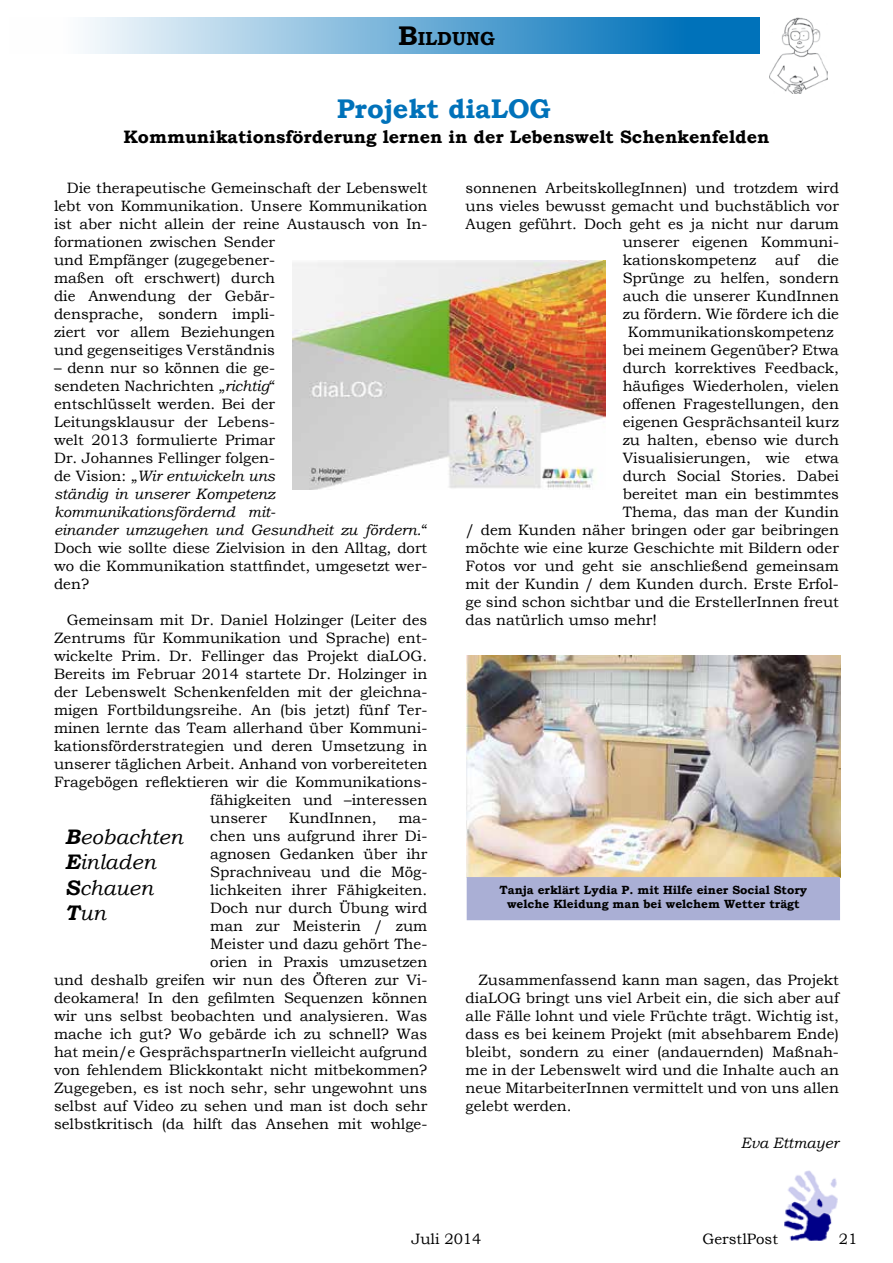
<style>
.page{position:relative;width:893px;height:1263px;background:#fff}
.page>*{position:absolute;margin:0;border:0;box-sizing:border-box;transform-origin:0 0}
.t1{font:700 27px "Bookman Old Style";color:#0072ba}
.t2{font:italic 21px/25.2px "Bookman Old Style";color:#000}
.t3{font:700 18.9px "Bookman Old Style";color:#000}
.t4{font:700 18px "Bookman Old Style";color:#000}
.t5{font:15px/18px "Bookman Old Style";color:#000}
.t6{font:italic 15px "Bookman Old Style";color:#000}
.t7{font:700 11.85px/14.2px "Bookman Old Style";color:#000;text-align:center}
.s1{font-size:27px}
.s2{font-style:italic}
.s3{font-weight:700}
</style>
<div class="page">
<img style="left:784px;top:1170px;width:54px;height:70px">
<div style="left:9px;top:17px;width:750px;height:37px;background:linear-gradient(to right,#fff,#0066b4)"></div>
<img style="left:769px;top:17px;width:59px;height:77px">
<img style="left:467px;top:656px;width:373px;height:221px">
<div style="left:467px;top:878px;width:372px;height:41px;background:#aaafd5"></div>
<div style="left:467px;top:877px;width:373px;height:43px;border:1px solid #aaafd5"></div>
<img style="left:292px;top:260px;width:314px;height:229px">
<p class="t3" style="left:398px;top:25px;width:98px"><span class="s1">B</span>ildung</p>
<h1 class="t1" style="left:337px;top:89px;width:215px">Projekt diaLOG</h1>
<p class="t4" style="left:124px;top:123px;width:647px">Kommunikationsförderung lernen in der Lebenswelt Schenkenfelden</p>
<p class="t5" style="left:54px;top:178px;width:375px;text-indent:13px">Die therapeutische Gemeinschaft der Lebenswelt lebt von Kommunikation. Unsere Kommunikation ist aber nicht allein der reine Austausch von In&shy;formationen zwischen Sender<br>und Empfänger (zugegebener-<br>maßen oft erschwert) durch<br>die Anwendung der Gebär-<br>densprache, sondern impli-<br>ziert vor allem Beziehungen<br>und gegenseitiges Verständnis</p>
<p class="t5" style="left:54px;top:358px;width:375px">– denn nur so können die ge-<br>sendeten Nachrichten „<span class="s2">richtig</span>“<br>entschlüsselt werden. Bei der<br>Leitungsklausur der Lebens-<br>welt 2013 formulierte Primar<br>Dr. Johannes Fellinger folgen-<br>de Vision: „<span class="s2">Wir entwickeln uns<br>ständig in unserer Kompetenz kommunikationsfördernd mit-<br>einander umzugehen und Gesundheit zu fördern.</span>“<br>Doch wie sollte diese Zielvision in den Alltag, dort wo die Kommunikation stattfindet, umgesetzt wer&shy;den?</p>
<p class="t5" style="left:67px;top:610px;width:362px">Gemeinsam mit Dr. Daniel Holzinger (Leiter des</p>
<p class="t5" style="left:54px;top:628px;width:375px">Zentrums für Kommunikation und Sprache) ent-</p>
<p class="t5" style="left:54px;top:646px;width:375px">wickelte Prim. Dr. Fellinger das Projekt diaLOG.</p>
<p class="t5" style="left:54px;top:664px;width:375px">Bereits im Februar 2014 startete Dr. Holzinger in</p>
<p class="t5" style="left:54px;top:682px;width:375px">der Lebenswelt Schenkenfelden mit der gleichna-</p>
<p class="t5" style="left:54px;top:700px;width:375px">migen Fortbildungsreihe. An (bis jetzt) fünf Ter-</p>
<p class="t5" style="left:54px;top:718px;width:375px">minen lernte das Team allerhand über Kommuni-</p>
<p class="t5" style="left:54px;top:736px;width:375px">kationsförderstrategien und deren Umsetzung in</p>
<p class="t5" style="left:54px;top:754px;width:375px">unserer täglichen Arbeit. Anhand von vorbereiteten</p>
<p class="t5" style="left:54px;top:772px;width:375px">Fragebögen reflektieren wir die Kommunikations-</p>
<p class="t5" style="left:210px;top:790px;width:219px">fähigkeiten und –interessen</p>
<p class="t5" style="left:210px;top:808px;width:58px">unserer</p>
<p class="t5" style="left:289px;top:808px;width:89px">KundInnen,</p>
<p class="t5" style="left:54px;top:808px;width:375px;text-align:right">ma-<br>chen uns aufgrund ihrer Di-<br>agnosen Gedanken über ihr<br>Sprachniveau und die Mög-<br>lichkeiten ihrer Fähigkeiten.<br>Doch nur durch Übung wird<br>man zur Meisterin / zum<br>Meister und dazu gehört The-<br>orien in Praxis umzusetzen<br>und deshalb greifen wir nun des Öfteren zur Vi&shy;deokamera! In den gefilmten Sequenzen können wir uns selbst beobachten und analysieren. Was mache ich gut? Wo gebärde ich zu schnell? Was hat mein/e GesprächspartnerIn vielleicht aufgrund von fehlendem Blickkontakt nicht mitbekommen?<br>Zugegeben, es ist noch sehr, sehr ungewohnt uns selbst auf Video zu sehen und man ist doch sehr selbstkritisch (da hilft das Ansehen mit wohlge-</p>
<h2 class="t2" style="left:65px;top:824px;width:120px"><span class="s3">B</span>eobachten<br><span class="s3">E</span>inladen<br><span class="s3">S</span>chauen<br><span class="s3">T</span>un</h2>
<p class="t5" style="left:466px;top:178px;width:375px">sonnenen ArbeitskollegInnen) und trotzdem wird</p>
<p class="t5" style="left:466px;top:196px;width:375px">uns vieles bewusst gemacht und buchstäblich vor</p>
<p class="t5" style="left:466px;top:214px;width:375px">Augen geführt. Doch geht es ja nicht nur darum</p>
<p class="t5" style="left:623px;top:232px;width:218px">unserer eigenen Kommuni-</p>
<p class="t5" style="left:623px;top:250px;width:218px">kationskompetenz auf die</p>
<p class="t5" style="left:623px;top:268px;width:218px">Sprünge zu helfen, sondern</p>
<p class="t5" style="left:623px;top:286px;width:218px">auch die unserer KundInnen</p>
<p class="t5" style="left:623px;top:304px;width:218px">zu fördern. Wie fördere ich die</p>
<p class="t5" style="left:628px;top:322px;width:207px">Kommunikationskompetenz</p>
<p class="t5" style="left:623px;top:340px;width:218px">bei meinem Gegenüber? Etwa</p>
<p class="t5" style="left:623px;top:358px;width:218px">durch korrektives Feedback,</p>
<p class="t5" style="left:623px;top:376px;width:218px">häufiges Wiederholen, vielen</p>
<p class="t5" style="left:623px;top:394px;width:218px">offenen Fragestellungen, den</p>
<p class="t5" style="left:623px;top:412px;width:218px">eigenen Gesprächsanteil kurz</p>
<p class="t5" style="left:623px;top:430px;width:218px">zu halten, ebenso wie durch</p>
<p class="t5" style="left:623px;top:448px;width:218px">Visualisierungen, wie etwa</p>
<p class="t5" style="left:623px;top:466px;width:218px">durch Social Stories. Dabei</p>
<p class="t5" style="left:623px;top:484px;width:218px">bereitet man ein bestimmtes</p>
<p class="t5" style="left:623px;top:502px;width:218px">Thema, das man der Kundin</p>
<p class="t5" style="left:466px;top:520px;width:375px">/ dem Kunden näher bringen oder gar beibringen</p>
<p class="t5" style="left:466px;top:538px;width:375px">möchte wie eine kurze Geschichte mit Bildern oder</p>
<p class="t5" style="left:466px;top:556px;width:375px">Fotos vor und geht sie anschließend gemeinsam</p>
<p class="t5" style="left:466px;top:574px;width:375px">mit der Kundin / dem Kunden durch. Erste Erfol-</p>
<p class="t5" style="left:466px;top:592px;width:375px">ge sind schon sichtbar und die ErstellerInnen freut</p>
<p class="t5" style="left:466px;top:610px;width:193px">das natürlich umso mehr!</p>
<p class="t7" style="left:499px;top:883px;width:309px">Tanja erklärt Lydia P. mit Hilfe einer Social Story welche Kleidung man bei welchem Wetter trägt</p>
<p class="t5" style="left:466px;top:970px;width:375px;text-align:justify;text-indent:13px">Zusammenfassend kann man sagen, das Projekt diaLOG bringt uns viel Arbeit ein, die sich aber auf alle Fälle lohnt und viele Früchte trägt. Wichtig ist, dass es bei keinem Projekt (mit absehbarem Ende) bleibt, sondern zu einer (andauernden) Maßnah&shy;me in der Lebenswelt wird und die Inhalte auch an neue MitarbeiterInnen vermittelt und von uns allen gelebt werden.</p>
<p class="t6" style="left:741px;top:1133px;width:100px">Eva Ettmayer</p>
<p class="t5" style="left:411px;top:1230px;width:72px">Juli 2014</p>
<p class="t5" style="left:702px;top:1230px;width:77px">GerstlPost</p>
<p class="t5" style="left:839px;top:1230px;width:20px">21</p>
</div>
